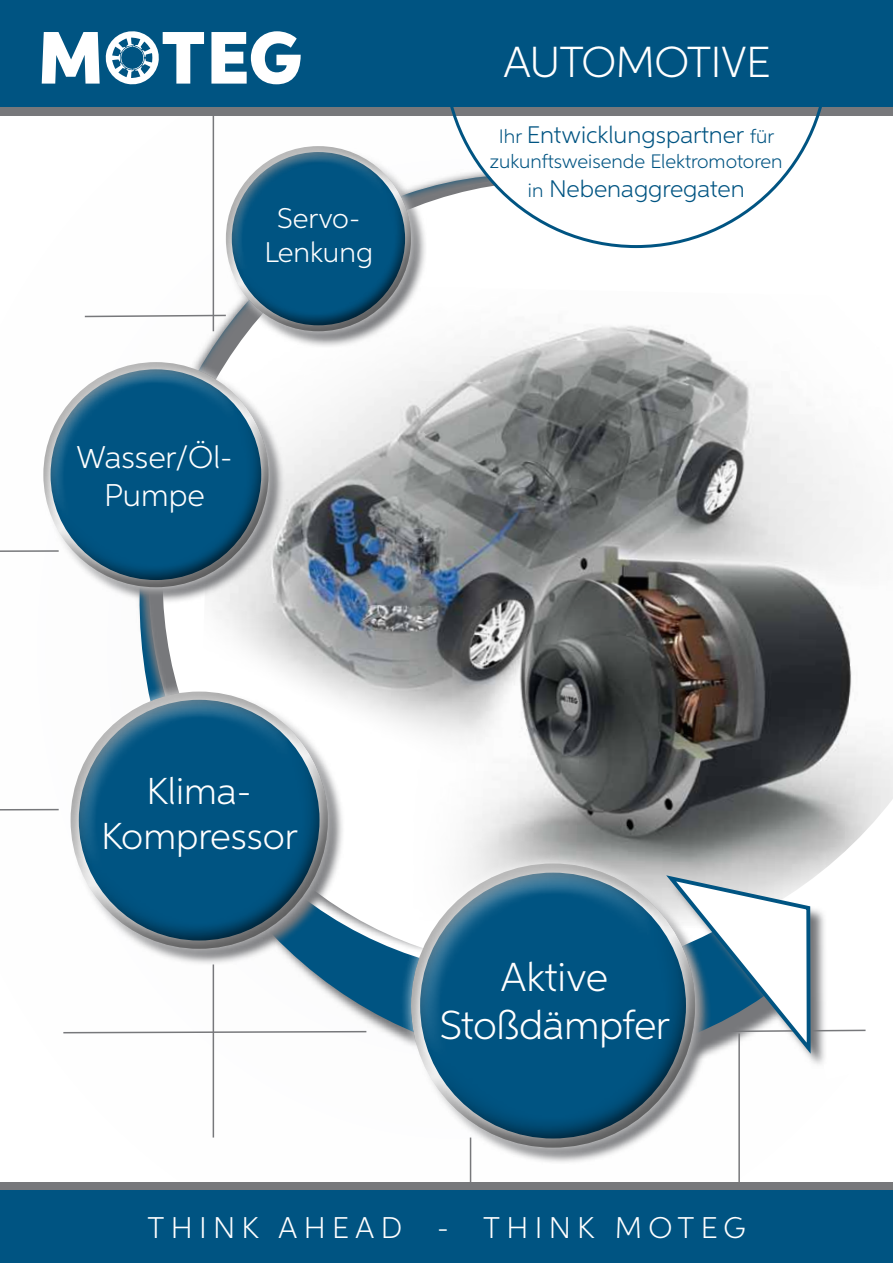
<style>
.page{position:relative;width:893px;height:1263px;background:#fff}
.page>*{position:absolute;margin:0;border:0;box-sizing:border-box;transform-origin:0 0}
.t1{font:300 43.5px "Aspira";letter-spacing:-.02em;color:#fff}
.t2{font:300 40.5px/48.6px "Aspira";letter-spacing:-.01em;color:#fff;text-align:center}
.t3{font:300 37.5px/45px "Aspira";color:#fff;text-align:center}
.t4{font:300 31.5px/37.8px "Aspira";color:#fff;text-align:center}
.t5{font:300 30px "Aspira";letter-spacing:.21em;color:#fff}
.t6{font:300 28.5px/34.2px "Aspira";color:#fff;text-align:center}
.t7{font:300 24px "Aspira";color:#005482}
.t8{font:300 19.5px "Aspira";color:#005482}
.s1{font-size:19.5px}
</style>
<div class="page">
<svg style="left:138px;top:127px;width:305px;height:894px"></svg>
<div style="left:0;top:0;width:893px;height:115px;background:#77787b"></div>
<div style="left:0;top:0;width:893px;height:107px;background:#005482"></div>
<svg style="left:211px;top:31px;width:90px;height:53px"></svg>
<svg style="left:42px;top:31px;width:162px;height:54px"></svg>
<svg style="left:443px;top:107px;width:386px;height:141px"></svg>
<svg style="left:63px;top:1030px;width:304px;height:4px"></svg>
<svg style="left:0;top:808px;width:59px;height:3px"></svg>
<svg style="left:0;top:550px;width:34px;height:2px"></svg>
<svg style="left:84px;top:314px;width:116px;height:4px"></svg>
<div style="left:0;top:1182px;width:893px;height:81px;background:#77787b"></div>
<div style="left:0;top:1191px;width:893px;height:72px;background:#005482"></div>
<hr style="left:213px;top:964px;width:1px;height:173px;background:#77787b">
<hr style="left:213px;top:115px;width:1px;height:216px;background:#77787b">
<hr style="left:738px;top:1033px;width:2px;height:149px;background:#77787b">
<hr style="left:470px;top:1137px;width:1px;height:45px;background:#77787b">
<img style="left:200px;top:284px;width:693px;height:734px">
<div style="left:399px;top:852px;width:308px;height:307px;background:#fff;opacity:.75"></div>
<div style="left:410px;top:863px;width:287px;height:195px;background:#fff;opacity:.5"></div>
<div style="left:410px;top:907px;width:287px;height:243px;background:#77787b;opacity:.5"></div>
<svg style="left:138px;top:692px;width:207px;height:273px"></svg>
<div style="left:59px;top:680px;width:280px;height:280px;background:#fff;opacity:.75"></div>
<div style="left:70px;top:691px;width:259px;height:178px;background:#fff;opacity:.5"></div>
<div style="left:70px;top:731px;width:259px;height:220px;background:#77787b;opacity:.5"></div>
<svg style="left:132px;top:363px;width:153px;height:241px"></svg>
<div style="left:34px;top:353px;width:244px;height:244px;background:#fff;opacity:.75"></div>
<div style="left:43px;top:361px;width:225px;height:164px;background:#fff;opacity:.5"></div>
<div style="left:43px;top:397px;width:228px;height:192px;background:#77787b;opacity:.5"></div>
<svg style="left:227px;top:147px;width:201px;height:201px"></svg>
<div style="left:217px;top:137px;width:204px;height:204px;background:#fff;opacity:.75"></div>
<div style="left:225px;top:145px;width:185px;height:145px;background:#fff;opacity:.5"></div>
<div style="left:225px;top:175px;width:189px;height:158px;background:#77787b;opacity:.5"></div>
<svg style="left:661px;top:764px;width:232px;height:316px"></svg>
<h1 class="t1" style="left:503px;top:36px;width:263px">Automotive</h1>
<p class="t6" style="left:264px;top:200px;width:110px">Servo-<br>Lenkung</p>
<h3 class="t4" style="left:76px;top:438px;width:158px">Wasser/Öl-<br>Pumpe</h3>
<p class="t7" style="left:499px;top:120px;width:277px"><span class="s1">Ihr</span> Entwicklungspartner <span class="s1">für</span></p>
<p class="t8" style="left:490px;top:150px;width:294px">zukunftsweisende Elektromotoren</p>
<p class="t7" style="left:528px;top:174px;width:218px"><span class="s1">in</span> Nebenaggregaten</p>
<h3 class="t3" style="left:101px;top:768px;width:198px">Klima-<br>Kompressor</h3>
<h2 class="t2" style="left:440px;top:951px;width:231px">Aktive<br>Stoßdämpfer</h2>
<p class="t5" style="left:147px;top:1210px;width:494px">THINK AHEAD - THINK MOT</p>
<p class="t5" style="left:701px;top:1210px;width:46px">EG</p>
</div>
